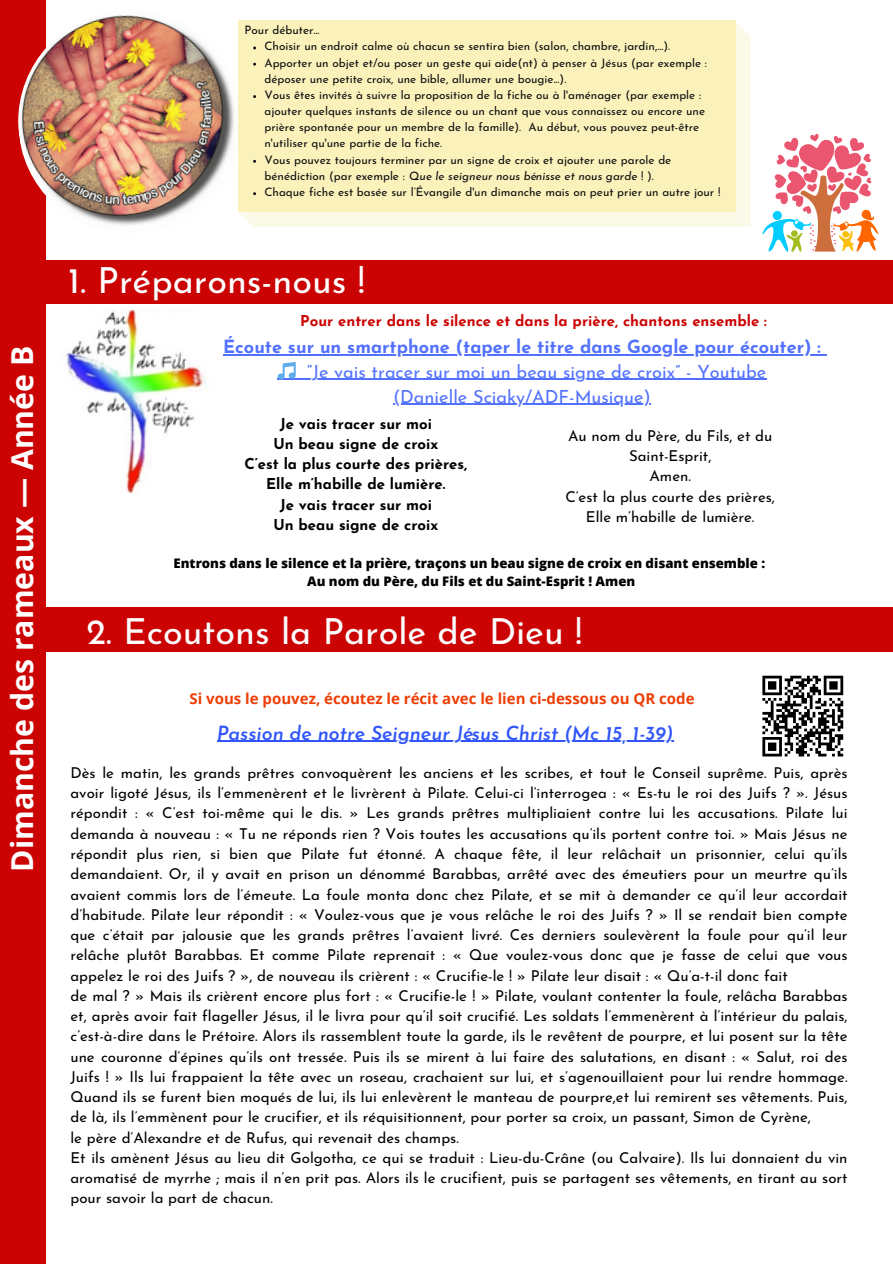
<style>
.page{position:relative;width:893px;height:1264px;background:#fff}
.page>*{position:absolute;margin:0;border:0;box-sizing:border-box;transform-origin:0 0}
.t1{font:36px "Josefin Sans";color:#fff}
.t2{font:700 30.15px "Open Sans";color:#fff}
.t3{font:italic 600 19.5px "Josefin Sans";color:#3155fa}
.t4{font:18.15px "Josefin Sans";color:#5271ff}
.t5{font:700 18.15px "Josefin Sans";color:#5271ff}
.t6{font:15px/20.2px "Josefin Sans";color:#000;text-align:center}
.t7{font:700 15px/20.2px "Josefin Sans";color:#000;text-align:center}
.t8{font:700 15px "Open Sans";color:#ed3e06}
.t9{font:700 15px "Josefin Sans";color:#cb0303}
.t10{font:800 13.2px "Open Sans";color:#000}
.t11{font:11.7px/16.2px "Josefin Sans";color:#0c0c0e}
.s1{font-style:italic}
</style>
<div class="page">
<div style="left:0;top:0;width:45px;height:1263px;background:#cb0303"></div>
<div style="left:40px;top:260px;width:852px;height:44px;background:#cb0303"></div>
<div style="left:40px;top:607px;width:852px;height:44px;background:#cb0303"></div>
<img style="left:18px;top:3px;width:216px;height:238px">
<img style="left:66px;top:310px;width:139px;height:183px">
<svg style="left:762px;top:134px;width:117px;height:118px"></svg>
<svg style="left:238px;top:20px;width:512px;height:207px;background:#faf2bf"></svg>
<hr style="left:223px;top:354px;width:597px;height:1px;background:#5271ff">
<hr style="left:307px;top:379px;width:459px;height:1px;background:#5271ff">
<hr style="left:393px;top:403px;width:258px;height:2px;background:#5271ff">
<hr style="left:217px;top:741px;width:456px;height:1px;background:#3155fa">
<svg style="left:762px;top:675px;width:82px;height:82px"></svg>
<svg style="left:277px;top:378px;width:30px;height:2px"></svg>
<p class="t2" style="left:1px;top:871px;width:527px;rotate:-90deg">Dimanche des rameaux — Année B</p>
<p class="t11" style="left:244px;top:23px;width:76px">Pour débuter...</p>
<p class="t11" style="left:264px;top:39px;width:407px">Choisir un endroit calme où chacun se sentira bien (salon, chambre, jardin,...).</p>
<p class="t11" style="left:264px;top:56px;width:444px">Apporter un objet et/ou poser un geste qui aide(nt) à penser à Jésus (par exemple : déposer une petite croix, une bible, allumer une bougie...).</p>
<p class="t11" style="left:264px;top:88px;width:442px">Vous êtes invités à suivre la proposition de la fiche ou à l'aménager (par exemple : ajouter quelques instants de silence ou un chant que vous connaissez ou encore une prière spontanée pour un membre de la famille). Au début, vous pouvez peut-être n'utiliser qu'une partie de la fiche.</p>
<p class="t11" style="left:264px;top:153px;width:408px">Vous pouvez toujours terminer par un signe de croix et ajouter une parole de bénédiction (par exemple : <span class="s1">Que le seigneur nous bénisse et nous garde</span> ! ).</p>
<p class="t11" style="left:264px;top:185px;width:457px">Chaque fiche est basée sur l’Évangile d'un dimanche mais on peut prier un autre jour !</p>
<p class="t1" style="left:68px;top:266px;width:298px">1. Préparons-nous !</p>
<h6 class="t9" style="left:300px;top:315px;width:468px">Pour entrer dans le silence et dans la prière, chantons ensemble :</h6>
<p class="t5" style="left:223px;top:339px;width:599px">Écoute sur un smartphone (taper le titre dans Google pour écouter) :</p>
<p class="t4" style="left:307px;top:364px;width:460px">“Je vais tracer sur moi un beau signe de croix” - Youtube</p>
<h1 class="t4" style="left:393px;top:389px;width:259px">(Danielle Sciaky/ADF-Musique)</h1>
<h4 class="t7" style="left:244px;top:414px;width:224px">Je vais tracer sur moi<br>Un beau signe de croix<br>C’est la plus courte des prières,<br>Elle m’habille de lumière.<br>Je vais tracer sur moi<br>Un beau signe de croix</h4>
<h5 class="t6" style="left:565px;top:427px;width:211px">Au nom du Père, du Fils, et du<br>Saint-Esprit,<br>Amen.<br>C’est la plus courte des prières,<br>Elle m’habille de lumière.</h5>
<h5 class="t10" style="left:173px;top:554px;width:593px">Entrons dans le silence et la prière, traçons un beau signe de croix en disant ensemble :</h5>
<h3 class="t10" style="left:307px;top:571px;width:330px">Au nom du Père, du Fils et du Saint-Esprit ! Amen</h3>
<p class="t1" style="left:86px;top:616px;width:497px">2. Ecoutons la Parole de Dieu !</p>
<h1 class="t8" style="left:189px;top:687px;width:506px">Si vous le pouvez, écoutez le récit avec le lien ci-dessous ou QR code</h1>
<p class="t3" style="left:217px;top:725px;width:458px">Passion de notre Seigneur Jésus Christ (Mc 15, 1-39)</p>
<h6 class="t6" style="left:70px;top:764px;width:778px;text-align:left">Dès le matin, les grands prêtres convoquèrent les anciens et les scribes, et tout le Conseil suprême. Puis, après avoir ligoté Jésus, ils l’emmenèrent et le livrèrent à Pilate. Celui-ci l’interrogea : « Es-tu le roi des Juifs ? ». Jésus répondit : « C’est toi-même qui le dis. » Les grands prêtres multipliaient contre lui les accusations. Pilate lui demanda à nouveau : « Tu ne réponds rien ? Vois toutes les accusations qu’ils portent contre toi. » Mais Jésus ne répondit plus rien, si bien que Pilate fut étonné. A chaque fête, il leur relâchait un prisonnier, celui qu’ils demandaient. Or, il y avait en prison un dénommé Barabbas, arrêté avec des émeutiers pour un meurtre qu’ils avaient commis lors de l’émeute. La foule monta donc chez Pilate, et se mit à demander ce qu’il leur accordait d’habitude. Pilate leur répondit : « Voulez-vous que je vous relâche le roi des Juifs ? » Il se rendait bien compte que c’était par jalousie que les grands prêtres l’avaient livré. Ces derniers soulevèrent la foule pour qu’il leur relâche plutôt Barabbas. Et comme Pilate reprenait : « Que voulez-vous donc que je fasse de celui que vous appelez le roi des Juifs ? », de nouveau ils crièrent : « Crucifie-le ! » Pilate leur disait : « Qu’a-t-il donc fait<br>de mal ? » Mais ils crièrent encore plus fort : « Crucifie-le ! » Pilate, voulant contenter la foule, relâcha Barabbas et, après avoir fait flageller Jésus, il le livra pour qu’il soit crucifié. Les soldats l’emmenèrent à l’intérieur du palais, c’est-à-dire dans le Prétoire. Alors ils rassemblent toute la garde, ils le revêtent de pourpre, et lui posent sur la tête une couronne d’épines qu’ils ont tressée. Puis ils se mirent à lui faire des salutations, en disant : « Salut, roi des Juifs ! » Ils lui frappaient la tête avec un roseau, crachaient sur lui, et s’agenouillaient pour lui rendre hommage.<br>Quand ils se furent bien moqués de lui, ils lui enlevèrent le manteau de pourpre,et lui remirent ses vêtements. Puis, de là, ils l’emmènent pour le crucifier, et ils réquisitionnent, pour porter sa croix, un passant, Simon de Cyrène,<br>le père d’Alexandre et de Rufus, qui revenait des champs.<br>Et ils amènent Jésus au lieu dit Golgotha, ce qui se traduit : Lieu-du-Crâne (ou Calvaire). Ils lui donnaient du vin aromatisé de myrrhe ; mais il n’en prit pas. Alors ils le crucifient, puis se partagent ses vêtements, en tirant au sort pour savoir la part de chacun.</h6>
</div>
